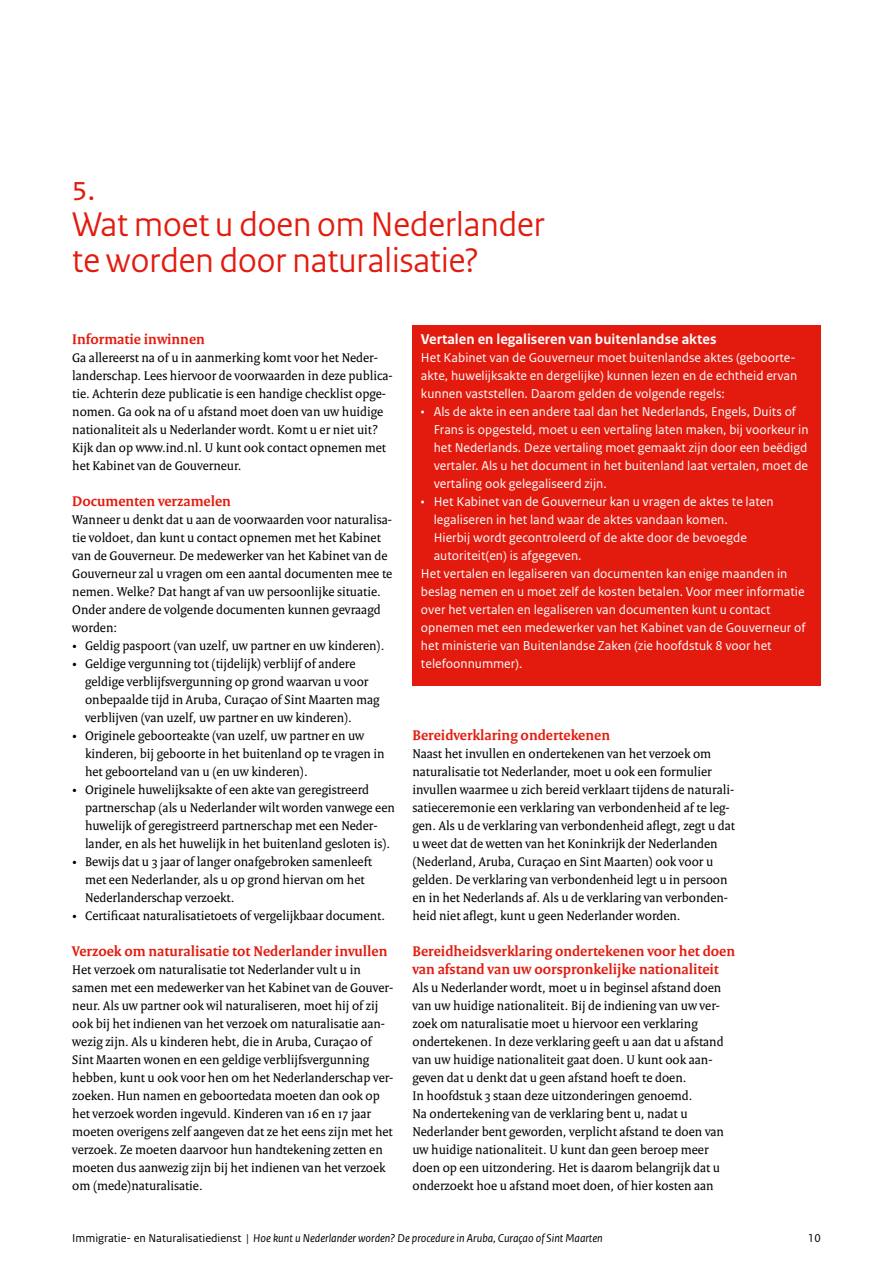
<style>
.page{position:relative;width:893px;height:1263px;background:#fff}
.page>*{position:absolute;margin:0;border:0;box-sizing:border-box;transform-origin:0 0}
._03_RO_Kop{font:36px/36px "Rijksoverheid Sans Heading";color:#e31b0e}
._05_RO_Alineakop{font:700 15px/18px "Rijksoverheid Serif";color:#e31b0e}
._20_RO_Kader_Subkop{font:700 15px "Rijksoverheid Sans Text";color:#fff}
._10_RO_Broodtekst{font:13.5px/18px "Rijksoverheid Serif";color:#000}
._21_RO_Kader_Broodte{font:13.5px/18px "Rijksoverheid Sans Text";color:#fff}
.t1{font:italic 12px "Rijksoverheid Sans Text";color:#000}
.t2{font:12px "Rijksoverheid Sans Text";color:#000}
.s1{font-style:normal}
</style>
<div class="page">
<div style="left:412px;top:325px;width:409px;height:361px;background:#e31b0e"></div>
<p class="_03_RO_Kop" style="left:72px;top:171px;width:24px">5.</p>
<p class="_03_RO_Kop" style="left:72px;top:207px;width:474px">Wat moet u doen om Nederlander te worden door naturalisatie?</p>
<p class="_05_RO_Alineakop" style="left:72px;top:330px;width:134px">Informatie inwinnen</p>
<p class="_10_RO_Broodtekst" style="left:72px;top:348px;width:322px">Ga allereerst na of u in aanmerking komt voor het Neder&shy;landerschap. Lees hiervoor de voorwaarden in deze publica&shy;tie. Achterin deze publicatie is een handige checklist opge&shy;nomen. Ga ook na of u afstand moet doen van uw huidige nationaliteit als u Nederlander wordt. Komt u er niet uit?<br>Kijk dan op www.ind.nl. U kunt ook contact opnemen met het Kabinet van de Gouverneur.</p>
<p class="_05_RO_Alineakop" style="left:72px;top:492px;width:160px">Documenten verzamelen</p>
<p class="_10_RO_Broodtekst" style="left:72px;top:510px;width:322px">Wanneer u denkt dat u aan de voorwaarden voor naturalisa&shy;tie voldoet, dan kunt u contact opnemen met het Kabinet van de Gouverneur. De medewerker van het Kabinet van de Gouverneur zal u vragen om een aantal documenten mee te nemen. Welke? Dat hangt af van uw persoonlijke situatie.<br>Onder andere de volgende documenten kunnen gevraagd worden:</p>
<p class="_10_RO_Broodtekst" style="left:72px;top:636px;width:314px">• Geldig paspoort (van uzelf, uw partner en uw kinderen).</p>
<p class="_10_RO_Broodtekst" style="left:85px;top:654px;width:296px;text-indent:-13px">• Geldige vergunning tot (tijdelijk) verblijf of andere geldige verblijfsvergunning op grond waarvan u voor onbepaalde tijd in Aruba, Curaçao of Sint Maarten mag verblijven (van uzelf, uw partner en uw kinderen).</p>
<p class="_10_RO_Broodtekst" style="left:85px;top:726px;width:301px;text-indent:-13px">• Originele geboorteakte (van uzelf, uw partner en uw kinderen, bij geboorte in het buitenland op te vragen in het geboorteland van u (en uw kinderen).</p>
<p class="_10_RO_Broodtekst" style="left:85px;top:780px;width:311px;text-indent:-13px">• Originele huwelijksakte of een akte van geregistreerd partnerschap (als u Nederlander wilt worden vanwege een huwelijk of geregistreerd partnerschap met een Neder&shy;lander, en als het huwelijk in het buitenland gesloten is).</p>
<p class="_10_RO_Broodtekst" style="left:85px;top:852px;width:288px;text-indent:-13px">• Bewijs dat u 3 jaar of langer onafgebroken samenleeft met een Nederlander, als u op grond hiervan om het<br>Nederlanderschap verzoekt.</p>
<p class="_10_RO_Broodtekst" style="left:72px;top:906px;width:315px">• Certificaat naturalisatietoets of vergelijkbaar document.</p>
<p class="_05_RO_Alineakop" style="left:72px;top:942px;width:317px">Verzoek om naturalisatie tot Nederlander invullen</p>
<p class="_10_RO_Broodtekst" style="left:72px;top:960px;width:323px">Het verzoek om naturalisatie tot Nederlander vult u in samen met een medewerker van het Kabinet van de Gouver&shy;neur. Als uw partner ook wil naturaliseren, moet hij of zij ook bij het indienen van het verzoek om naturalisatie aan&shy;wezig zijn. Als u kinderen hebt, die in Aruba, Curaçao of Sint Maarten wonen en een geldige verblijfsvergunning hebben, kunt u ook voor hen om het Nederlanderschap ver&shy;zoeken. Hun namen en geboortedata moeten dan ook op het verzoek worden ingevuld. Kinderen van 16 en 17 jaar moeten overigens zelf aangeven dat ze het eens zijn met het verzoek. Ze moeten daarvoor hun handtekening zetten en moeten dus aanwezig zijn bij het indienen van het verzoek om (mede)naturalisatie.</p>
<p class="_20_RO_Kader_Subkop" style="left:421px;top:330px;width:297px">Vertalen en legaliseren van buitenlandse aktes</p>
<p class="_21_RO_Kader_Broodte" style="left:421px;top:349px;width:378px;text-align:justify">Het Kabinet van de Gouverneur moet buitenlandse aktes (geboorte&shy;akte, huwelijksakte en dergelijke) kunnen lezen en de echtheid ervan kunnen vaststellen. Daarom gelden de volgende regels:</p>
<p class="_21_RO_Kader_Broodte" style="left:434px;top:403px;width:376px;text-indent:-13px">• Als de akte in een andere taal dan het Nederlands, Engels, Duits of Frans is opgesteld, moet u een vertaling laten maken, bij voorkeur in het Nederlands. Deze vertaling moet gemaakt zijn door een beëdigd vertaler. Als u het document in het buitenland laat vertalen, moet de vertaling ook gelegaliseerd zijn.</p>
<p class="_21_RO_Kader_Broodte" style="left:434px;top:493px;width:341px;text-indent:-13px">• Het Kabinet van de Gouverneur kan u vragen de aktes te laten legaliseren in het land waar de aktes vandaan komen.<br>Hierbij wordt gecontroleerd of de akte door de bevoegde autoriteit(en) is afgegeven.</p>
<p class="_21_RO_Kader_Broodte" style="left:421px;top:565px;width:386px">Het vertalen en legaliseren van documenten kan enige maanden in beslag nemen en u moet zelf de kosten betalen. Voor meer informatie over het vertalen en legaliseren van documenten kunt u contact opnemen met een medewerker van het Kabinet van de Gouverneur of het ministerie van Buitenlandse Zaken (zie hoofdstuk 8 voor het telefoonnummer).</p>
<p class="_05_RO_Alineakop" style="left:412px;top:726px;width:199px">Bereidverklaring ondertekenen</p>
<p class="_10_RO_Broodtekst" style="left:412px;top:744px;width:324px">Naast het invullen en ondertekenen van het verzoek om naturalisatie tot Nederlander, moet u ook een formulier invullen waarmee u zich bereid verklaart tijdens de naturali&shy;satieceremonie een verklaring van verbondenheid af te leg&shy;gen. Als u de verklaring van verbondenheid aflegt, zegt u dat u weet dat de wetten van het Koninkrijk der Nederlanden (Nederland, Aruba, Curaçao en Sint Maarten) ook voor u gelden. De verklaring van verbondenheid legt u in persoon en in het Nederlands af. Als u de verklaring van verbonden&shy;heid niet aflegt, kunt u geen Nederlander worden.</p>
<p class="_05_RO_Alineakop" style="left:412px;top:942px;width:324px">Bereidheidsverklaring ondertekenen voor het doen van afstand van uw oorspronkelijke nationaliteit</p>
<p class="_10_RO_Broodtekst" style="left:412px;top:978px;width:313px">Als u Nederlander wordt, moet u in beginsel afstand doen van uw huidige nationaliteit. Bij de indiening van uw ver&shy;zoek om naturalisatie moet u hiervoor een verklaring ondertekenen. In deze verklaring geeft u aan dat u afstand van uw huidige nationaliteit gaat doen. U kunt ook aan&shy;geven dat u denkt dat u geen afstand hoeft te doen.<br>In hoofdstuk 3 staan deze uitzonderingen genoemd.<br>Na ondertekening van de verklaring bent u, nadat u Nederlander bent geworden, verplicht afstand te doen van uw huidige nationaliteit. U kunt dan geen beroep meer doen op een uitzondering. Het is daarom belangrijk dat u onderzoekt hoe u afstand moet doen, of hier kosten aan</p>
<p class="t1" style="left:72px;top:1231px;width:532px"><span class="s1">Immigratie- en Naturalisatiedienst</span> | Hoe kunt u Nederlander worden? De procedure in Aruba, Curaçao of Sint Maarten</p>
<p class="t2" style="left:808px;top:1231px;width:14px">10</p>
</div>
